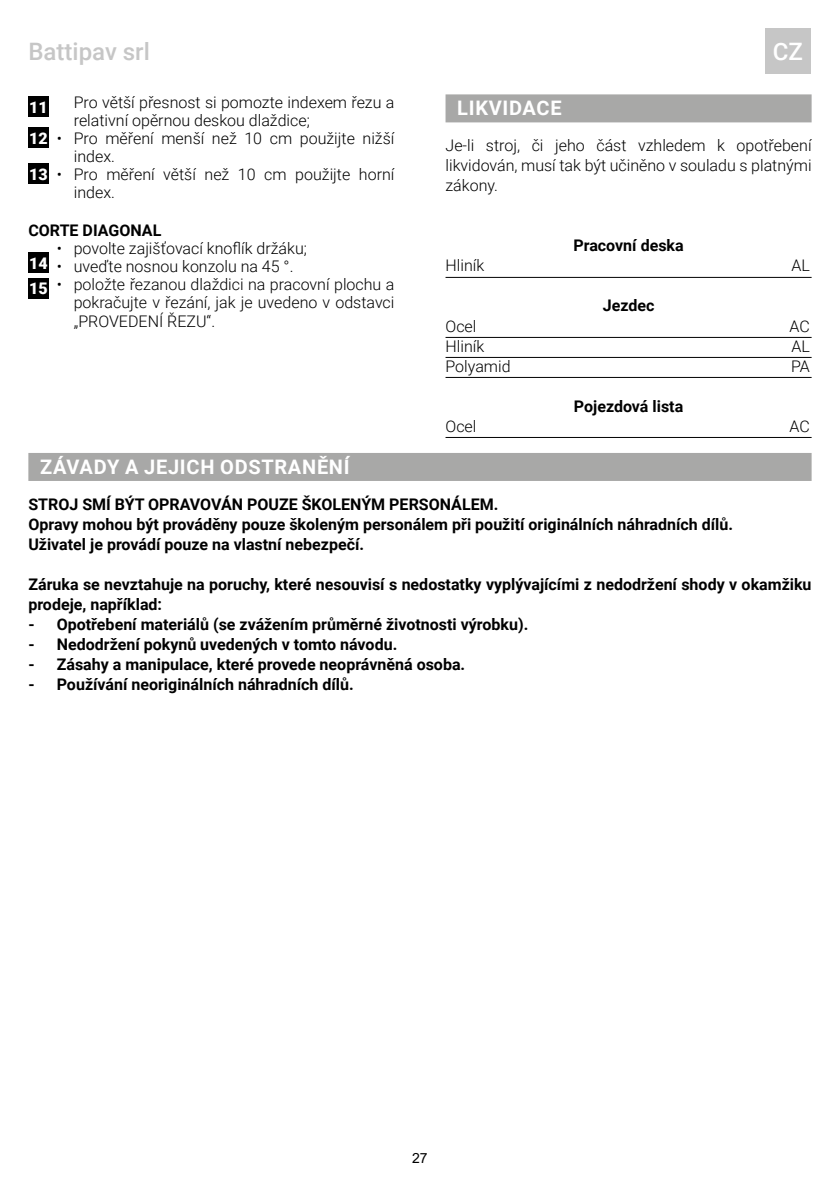
<style>
.page{position:relative;width:840px;height:1191px;background:#fff}
.page>*{position:absolute;margin:0;border:0;box-sizing:border-box;transform-origin:0 0}
.t1{font:500 24px "Roboto";color:#c6c6c6}
.t2{font:500 24px "Roboto";color:#fff}
.t3{font:700 20px "Roboto";letter-spacing:.035em;color:#fff}
.t4{font:700 16px/20px "Roboto";color:#000}
.t5{font:300 16px/20px "Roboto";color:#000;text-align:justify}
.t6{font:900 16px "Roboto";color:#fff}
.t7{font:14px "Arial";color:#000}
.s1{font-weight:900;color:#fff}
</style>
<div class="page">
<div style="left:764px;top:28px;width:46px;height:46px;background:#c6c6c6"></div>
<div style="left:28px;top:97px;width:20px;height:20px;background:#000"></div>
<div style="left:28px;top:128px;width:20px;height:20px;background:#000"></div>
<div style="left:28px;top:164px;width:20px;height:20px;background:#000"></div>
<div style="left:28px;top:253px;width:20px;height:20px;background:#000"></div>
<div style="left:28px;top:278px;width:20px;height:20px;background:#000"></div>
<div style="left:445px;top:94px;width:366px;height:28px;background:#a8a8a7"></div>
<hr style="left:445px;top:277px;width:366px;height:1px;background:#000">
<hr style="left:445px;top:337px;width:366px;height:1px;background:#000">
<hr style="left:445px;top:357px;width:366px;height:1px;background:#000">
<hr style="left:445px;top:377px;width:366px;height:1px;background:#000">
<hr style="left:445px;top:437px;width:366px;height:1px;background:#000">
<div style="left:28px;top:453px;width:783px;height:28px;background:#a8a8a7"></div>
<h1 class="t1" style="left:28px;top:35px;width:123px">Battipav srl</h1>
<h1 class="t2" style="left:772px;top:35px;width:32px">CZ</h1>
<p class="t6" style="left:29px;top:96px;width:20px">11</p>
<p class="t5" style="left:74px;top:92px;width:322px">Pro větší přesnost si pomozte indexem řezu a</p>
<p class="t5" style="left:74px;top:110px;width:237px">relativní opěrnou deskou dlaždice;</p>
<p class="t5" style="left:29px;top:128px;width:366px"><span class="s1">12</span> • Pro měření menší než 10 cm použijte nižší</p>
<p class="t5" style="left:74px;top:146px;width:43px">index.</p>
<p class="t5" style="left:29px;top:164px;width:366px"><span class="s1">13</span> • Pro měření větší než 10 cm použijte horní</p>
<p class="t5" style="left:74px;top:182px;width:43px">index.</p>
<p class="t4" style="left:28px;top:220px;width:134px">CORTE DIAGONAL</p>
<p class="t5" style="left:57px;top:238px;width:251px">• povolte zajišťovací knoflík držáku;</p>
<p class="t5" style="left:29px;top:256px;width:266px"><sup>14</sup> • uveďte nosnou konzolu na 45 °.</p>
<p class="t5" style="left:29px;top:274px;width:366px"><span class="s1">15</span> • položte řezanou dlaždici na pracovní plochu a</p>
<p class="t5" style="left:74px;top:292px;width:322px">pokračujte v řezání, jak je uvedeno v odstavci</p>
<p class="t5" style="left:74px;top:310px;width:143px">„PROVEDENÍ ŘEZU“.</p>
<p class="t3" style="left:457px;top:94px;width:106px">LIKVIDACE</p>
<p class="t5" style="left:445px;top:135px;width:367px">Je-li stroj, či jeho část vzhledem k opotřebení likvidován, musí tak být učiněno v souladu s platnými zákony.</p>
<p class="t4" style="left:573px;top:235px;width:112px">Pracovní deska</p>
<p class="t5" style="left:445px;top:255px;width:40px">Hliník</p>
<p class="t5" style="left:791px;top:255px;width:20px">AL</p>
<p class="t4" style="left:602px;top:295px;width:53px">Jezdec</p>
<p class="t5" style="left:445px;top:315px;width:32px">Ocel</p>
<p class="t5" style="left:789px;top:315px;width:22px">AC</p>
<p class="t5" style="left:445px;top:335px;width:40px">Hliník</p>
<p class="t5" style="left:791px;top:335px;width:20px">AL</p>
<p class="t5" style="left:445px;top:355px;width:67px">Polyamid</p>
<p class="t5" style="left:790px;top:355px;width:20px">PA</p>
<p class="t4" style="left:573px;top:395px;width:111px">Pojezdová lista</p>
<p class="t5" style="left:445px;top:415px;width:32px">Ocel</p>
<p class="t5" style="left:789px;top:415px;width:22px">AC</p>
<p class="t3" style="left:40px;top:453px;width:311px">ZÁVADY A JEJICH ODSTRANĚNÍ</p>
<p class="t4" style="left:28px;top:494px;width:705px">STROJ SMÍ BÝT OPRAVOVÁN POUZE ŠKOLENÝM PERSONÁLEM.<br>Opravy mohou být prováděny pouze školeným personálem při použití originálních náhradních dílů.<br>Uživatel je provádí pouze na vlastní nebezpečí.</p>
<p class="t4" style="left:28px;top:574px;width:784px">Záruka se nevztahuje na poruchy, které nesouvisí s nedostatky vyplývajícími z nedodržení shody v okamžiku prodeje, například:</p>
<p class="t4" style="left:28px;top:614px;width:501px">- Opotřebení materiálů (se zvážením průměrné životnosti výrobku).</p>
<p class="t4" style="left:28px;top:634px;width:370px">- Nedodržení pokynů uvedených v tomto návodu.</p>
<p class="t4" style="left:28px;top:654px;width:438px">- Zásahy a manipulace, které provede neoprávněná osoba.</p>
<p class="t4" style="left:28px;top:674px;width:327px">- Používání neoriginálních náhradních dílů.</p>
<p class="t7" style="left:412px;top:1148px;width:17px">27</p>
</div>
